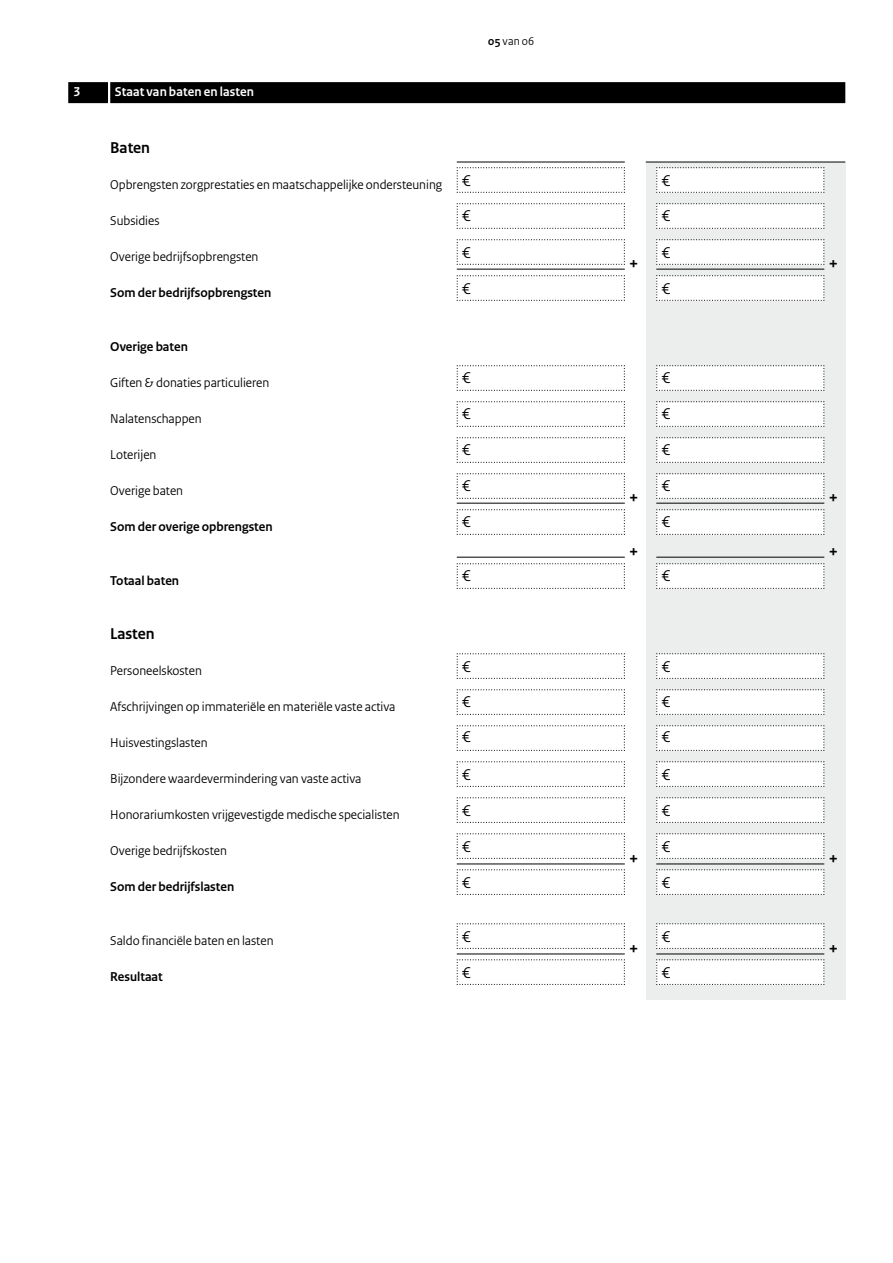
<style>
.page{position:relative;width:893px;height:1263px;background:#fff}
.page>*{position:absolute;margin:0;border:0;box-sizing:border-box;transform-origin:0 0}
.t1{font:700 18px "Rijksoverheid Sans Heading";color:#000}
.Veld{font:16.5px "Rijksoverheid Sans Heading";color:#000}
.Tussenkop{font:700 16.5px "Rijksoverheid Sans Heading";color:#000}
.Vraag{font:13.5px "Rijksoverheid Sans Heading";color:#000}
.Vraag-2{font:700 13.5px "Rijksoverheid Sans Heading";color:#000}
.KOP_D_Nummer{font:700 13.5px "Rijksoverheid Sans Heading";letter-spacing:.01em;color:#fff}
.t2{font:12px "Rijksoverheid Sans Heading";color:#000}
.s1{font-weight:700}
</style>
<div class="page">
<div style="left:646px;top:162px;width:199px;height:837px;background:#eceded"></div>
<svg style="left:456px;top:167px;width:169px;height:26px"></svg>
<svg style="left:456px;top:203px;width:169px;height:26px"></svg>
<svg style="left:456px;top:239px;width:169px;height:26px"></svg>
<svg style="left:456px;top:275px;width:169px;height:26px"></svg>
<svg style="left:456px;top:365px;width:169px;height:26px"></svg>
<svg style="left:456px;top:401px;width:169px;height:26px"></svg>
<svg style="left:456px;top:437px;width:169px;height:26px"></svg>
<svg style="left:456px;top:473px;width:169px;height:26px"></svg>
<svg style="left:456px;top:509px;width:169px;height:26px"></svg>
<svg style="left:456px;top:563px;width:169px;height:26px"></svg>
<svg style="left:456px;top:653px;width:169px;height:26px"></svg>
<svg style="left:456px;top:689px;width:169px;height:26px"></svg>
<svg style="left:456px;top:725px;width:169px;height:26px"></svg>
<svg style="left:456px;top:761px;width:169px;height:26px"></svg>
<svg style="left:456px;top:797px;width:169px;height:26px"></svg>
<svg style="left:456px;top:833px;width:169px;height:26px"></svg>
<svg style="left:456px;top:869px;width:169px;height:26px"></svg>
<svg style="left:456px;top:923px;width:169px;height:26px"></svg>
<svg style="left:456px;top:959px;width:169px;height:26px"></svg>
<svg style="left:656px;top:167px;width:169px;height:26px;background:#f6f6f6"></svg>
<svg style="left:656px;top:203px;width:169px;height:26px;background:#f6f6f6"></svg>
<svg style="left:656px;top:239px;width:169px;height:26px;background:#f6f6f6"></svg>
<svg style="left:656px;top:275px;width:169px;height:26px;background:#f6f6f6"></svg>
<svg style="left:656px;top:365px;width:169px;height:26px;background:#f6f6f6"></svg>
<svg style="left:656px;top:401px;width:169px;height:26px;background:#f6f6f6"></svg>
<svg style="left:656px;top:437px;width:169px;height:26px;background:#f6f6f6"></svg>
<svg style="left:656px;top:473px;width:169px;height:26px;background:#f6f6f6"></svg>
<svg style="left:656px;top:509px;width:169px;height:26px;background:#f6f6f6"></svg>
<svg style="left:656px;top:563px;width:169px;height:26px;background:#f6f6f6"></svg>
<svg style="left:656px;top:653px;width:169px;height:26px;background:#f6f6f6"></svg>
<svg style="left:656px;top:689px;width:169px;height:26px;background:#f6f6f6"></svg>
<svg style="left:656px;top:725px;width:169px;height:26px;background:#f6f6f6"></svg>
<svg style="left:656px;top:761px;width:169px;height:26px;background:#f6f6f6"></svg>
<svg style="left:656px;top:797px;width:169px;height:26px;background:#f6f6f6"></svg>
<svg style="left:656px;top:833px;width:169px;height:26px;background:#f6f6f6"></svg>
<svg style="left:656px;top:869px;width:169px;height:26px;background:#f6f6f6"></svg>
<svg style="left:656px;top:923px;width:169px;height:26px;background:#f6f6f6"></svg>
<svg style="left:656px;top:959px;width:169px;height:26px;background:#f6f6f6"></svg>
<div style="left:110px;top:82px;width:735px;height:21px;background:#000"></div>
<div style="left:68px;top:82px;width:40px;height:21px;background:#000"></div>
<hr style="left:457px;top:954px;width:168px;height:1px;background:#000">
<hr style="left:656px;top:954px;width:168px;height:1px;background:#000">
<hr style="left:457px;top:503px;width:168px;height:1px;background:#000">
<hr style="left:457px;top:557px;width:168px;height:1px;background:#000">
<hr style="left:457px;top:269px;width:168px;height:1px;background:#000">
<hr style="left:656px;top:503px;width:168px;height:1px;background:#000">
<hr style="left:656px;top:557px;width:168px;height:1px;background:#000">
<hr style="left:656px;top:269px;width:168px;height:1px;background:#000">
<hr style="left:457px;top:864px;width:168px;height:1px;background:#000">
<hr style="left:656px;top:864px;width:168px;height:1px;background:#000">
<hr style="left:457px;top:162px;width:168px;height:1px;background:#000">
<hr style="left:646px;top:162px;width:199px;height:1px;background:#000">
<h2 class="KOP_D_Nummer" style="left:74px;top:84px;width:8px">3</h2>
<h2 class="KOP_D_Nummer" style="left:115px;top:84px;width:141px">Staat van baten en lasten</h2>
<h3 class="Tussenkop" style="left:110px;top:138px;width:41px">Baten</h3>
<p class="Vraag" style="left:110px;top:177px;width:333px">Opbrengsten zorgprestaties en maatschappelijke ondersteuning</p>
<p class="Vraag" style="left:110px;top:213px;width:51px">Subsidies</p>
<p class="Vraag" style="left:110px;top:249px;width:150px">Overige bedrijfsopbrengsten</p>
<p class="Vraag-2" style="left:110px;top:285px;width:163px">Som der bedrijfsopbrengsten</p>
<p class="Vraag-2" style="left:110px;top:339px;width:79px">Overige baten</p>
<p class="Vraag" style="left:110px;top:375px;width:161px">Giften &amp; donaties particulieren</p>
<p class="Vraag" style="left:110px;top:411px;width:93px">Nalatenschappen</p>
<p class="Vraag" style="left:110px;top:447px;width:48px">Loterijen</p>
<p class="Vraag" style="left:110px;top:483px;width:74px">Overige baten</p>
<p class="Vraag-2" style="left:110px;top:519px;width:164px">Som der overige opbrengsten</p>
<p class="Vraag-2" style="left:110px;top:573px;width:70px">Totaal baten</p>
<h3 class="Tussenkop" style="left:110px;top:624px;width:46px">Lasten</h3>
<p class="Vraag" style="left:110px;top:663px;width:93px">Personeelskosten</p>
<p class="Vraag" style="left:110px;top:699px;width:287px">Afschrijvingen op immateriële en materiële vaste activa</p>
<p class="Vraag" style="left:110px;top:735px;width:99px">Huisvestingslasten</p>
<p class="Vraag" style="left:110px;top:771px;width:253px">Bijzondere waardevermindering van vaste activa</p>
<p class="Vraag" style="left:110px;top:807px;width:291px">Honorariumkosten vrijgevestigde medische specialisten</p>
<p class="Vraag" style="left:110px;top:843px;width:118px">Overige bedrijfskosten</p>
<p class="Vraag-2" style="left:110px;top:879px;width:125px">Som der bedrijfslasten</p>
<p class="Vraag" style="left:110px;top:933px;width:165px">Saldo financiële baten en lasten</p>
<p class="Vraag-2" style="left:110px;top:969px;width:54px">Resultaat</p>
<p class="t2" style="left:488px;top:34px;width:48px"><span class="s1">05</span> van 06</p>
<p class="Veld" style="left:462px;top:171px;width:10px">€</p>
<p class="Veld" style="left:662px;top:171px;width:10px">€</p>
<p class="Veld" style="left:462px;top:206px;width:10px">€</p>
<p class="Veld" style="left:662px;top:206px;width:10px">€</p>
<p class="Veld" style="left:462px;top:243px;width:10px">€</p>
<p class="Veld" style="left:462px;top:279px;width:10px">€</p>
<h1 class="t1" style="left:629px;top:253px;width:11px">+</h1>
<p class="Veld" style="left:662px;top:243px;width:10px">€</p>
<p class="Veld" style="left:662px;top:279px;width:10px">€</p>
<p class="Veld" style="left:462px;top:368px;width:10px">€</p>
<p class="Veld" style="left:462px;top:404px;width:10px">€</p>
<p class="Veld" style="left:462px;top:440px;width:10px">€</p>
<p class="Veld" style="left:462px;top:476px;width:10px">€</p>
<p class="Veld" style="left:662px;top:368px;width:10px">€</p>
<p class="Veld" style="left:662px;top:404px;width:10px">€</p>
<p class="Veld" style="left:662px;top:440px;width:10px">€</p>
<p class="Veld" style="left:662px;top:476px;width:10px">€</p>
<h1 class="t1" style="left:629px;top:487px;width:11px">+</h1>
<p class="Veld" style="left:462px;top:512px;width:10px">€</p>
<p class="Veld" style="left:662px;top:512px;width:10px">€</p>
<h1 class="t1" style="left:629px;top:541px;width:11px">+</h1>
<p class="Veld" style="left:462px;top:566px;width:10px">€</p>
<p class="Veld" style="left:662px;top:566px;width:10px">€</p>
<p class="Veld" style="left:462px;top:657px;width:10px">€</p>
<p class="Veld" style="left:662px;top:657px;width:10px">€</p>
<p class="Veld" style="left:462px;top:692px;width:10px">€</p>
<p class="Veld" style="left:662px;top:692px;width:10px">€</p>
<p class="Veld" style="left:462px;top:727px;width:10px">€</p>
<p class="Veld" style="left:662px;top:727px;width:10px">€</p>
<p class="Veld" style="left:462px;top:765px;width:10px">€</p>
<p class="Veld" style="left:462px;top:801px;width:10px">€</p>
<p class="Veld" style="left:462px;top:837px;width:10px">€</p>
<p class="Veld" style="left:662px;top:765px;width:10px">€</p>
<p class="Veld" style="left:662px;top:801px;width:10px">€</p>
<p class="Veld" style="left:662px;top:837px;width:10px">€</p>
<h1 class="t1" style="left:829px;top:253px;width:11px">+</h1>
<h1 class="t1" style="left:829px;top:487px;width:11px">+</h1>
<h1 class="t1" style="left:829px;top:541px;width:11px">+</h1>
<h1 class="t1" style="left:629px;top:848px;width:11px">+</h1>
<h1 class="t1" style="left:829px;top:848px;width:11px">+</h1>
<p class="Veld" style="left:462px;top:873px;width:10px">€</p>
<p class="Veld" style="left:662px;top:873px;width:10px">€</p>
<p class="Veld" style="left:462px;top:927px;width:10px">€</p>
<p class="Veld" style="left:462px;top:963px;width:10px">€</p>
<p class="Veld" style="left:662px;top:927px;width:10px">€</p>
<h1 class="t1" style="left:629px;top:938px;width:11px">+</h1>
<h1 class="t1" style="left:829px;top:938px;width:11px">+</h1>
<p class="Veld" style="left:662px;top:963px;width:10px">€</p>
</div>
